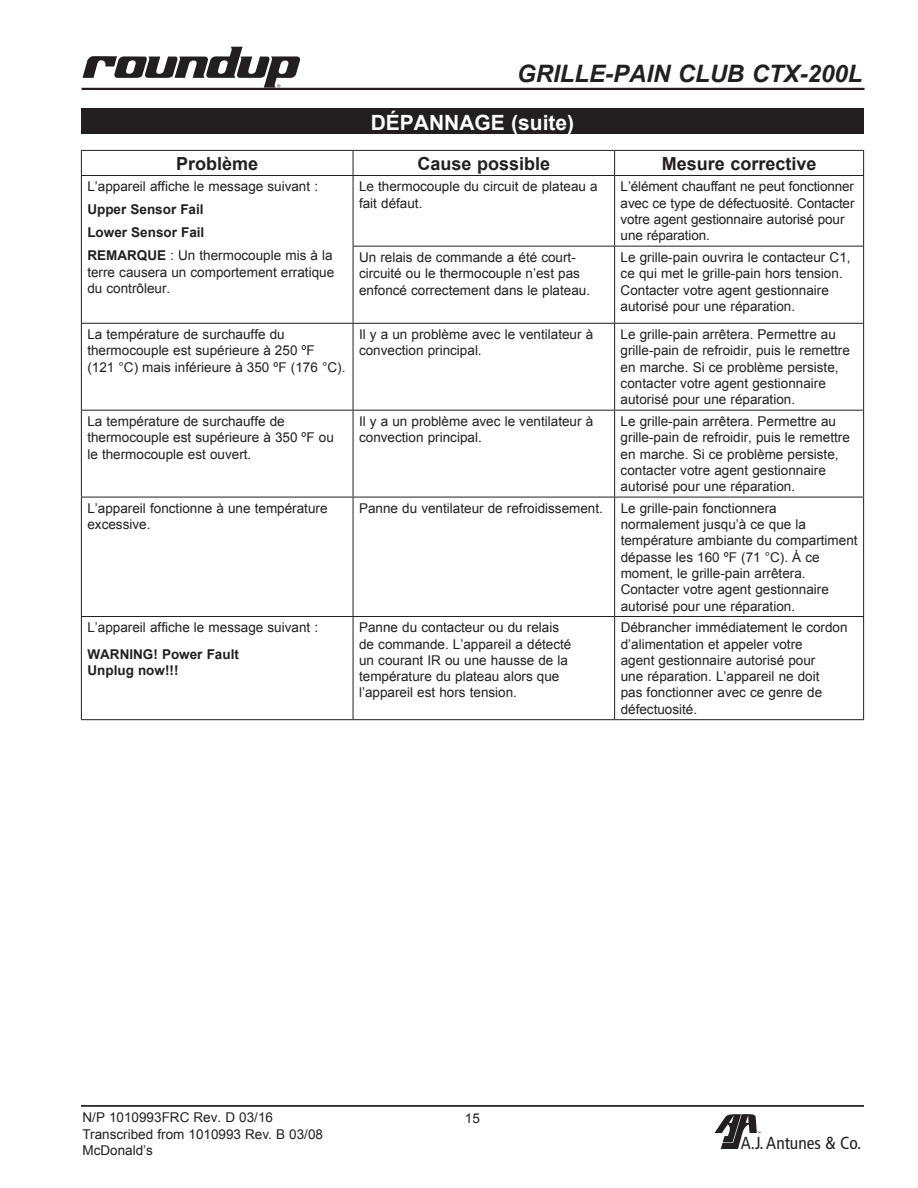
<style>
.page{position:relative;width:918px;height:1188px;background:#fff}
.page>*{position:absolute;margin:0;border:0;box-sizing:border-box;transform-origin:0 0}
.t1{font:italic 700 24px "Arial";color:#231f20}
.t2{font:700 21px "Arial";color:#fff}
.t3{font:700 18px "Arial";color:#231f20}
.t4{font:condensed 17.4px "Frutiger LT Std";color:#231f20}
.t5{font:13.5px/16.2px "Arial";color:#231f20}
.t6{font:700 13.5px/23px "Arial";color:#231f20;text-align:justify}
</style>
<div class="page">
<hr style="left:82px;top:88px;width:783px;height:2px;background:#231f20">
<hr style="left:81px;top:1105px;width:783px;height:2px;background:#231f20">
<svg style="left:82px;top:47px;width:218px;height:41px"></svg>
<svg style="left:714px;top:1114px;width:47px;height:35px"></svg>
<div style="left:81px;top:109px;width:783px;height:25px;background:#231f20"></div>
<hr style="left:81px;top:150px;width:272px;height:1px;background:#231f20">
<svg style="left:81px;top:151px;width:1px;height:24px"></svg>
<hr style="left:353px;top:150px;width:262px;height:1px;background:#231f20">
<svg style="left:353px;top:151px;width:1px;height:24px"></svg>
<hr style="left:615px;top:150px;width:249px;height:1px;background:#231f20">
<svg style="left:614px;top:151px;width:1px;height:24px"></svg>
<svg style="left:863px;top:151px;width:1px;height:24px"></svg>
<hr style="left:81px;top:175px;width:272px;height:1px;background:#231f20">
<hr style="left:81px;top:176px;width:1px;height:70px;background:#231f20">
<hr style="left:353px;top:175px;width:262px;height:1px;background:#231f20">
<hr style="left:353px;top:176px;width:1px;height:70px;background:#231f20">
<hr style="left:615px;top:175px;width:249px;height:1px;background:#231f20">
<hr style="left:614px;top:176px;width:1px;height:70px;background:#231f20">
<hr style="left:863px;top:176px;width:1px;height:70px;background:#231f20">
<hr style="left:81px;top:246px;width:1px;height:77px;background:#231f20">
<hr style="left:81px;top:323px;width:272px;height:1px;background:#231f20">
<hr style="left:353px;top:323px;width:262px;height:1px;background:#231f20">
<hr style="left:615px;top:323px;width:249px;height:1px;background:#231f20">
<hr style="left:81px;top:410px;width:272px;height:1px;background:#231f20">
<hr style="left:353px;top:410px;width:262px;height:1px;background:#231f20">
<hr style="left:615px;top:410px;width:249px;height:1px;background:#231f20">
<hr style="left:81px;top:497px;width:272px;height:1px;background:#231f20">
<hr style="left:353px;top:497px;width:262px;height:1px;background:#231f20">
<hr style="left:615px;top:497px;width:249px;height:1px;background:#231f20">
<hr style="left:81px;top:616px;width:272px;height:1px;background:#231f20">
<hr style="left:353px;top:616px;width:262px;height:1px;background:#231f20">
<hr style="left:615px;top:616px;width:249px;height:1px;background:#231f20">
<hr style="left:353px;top:246px;width:262px;height:1px;background:#231f20">
<hr style="left:353px;top:247px;width:1px;height:76px;background:#231f20">
<hr style="left:615px;top:246px;width:249px;height:1px;background:#231f20">
<hr style="left:614px;top:247px;width:1px;height:76px;background:#231f20">
<hr style="left:863px;top:247px;width:1px;height:76px;background:#231f20">
<hr style="left:81px;top:324px;width:1px;height:86px;background:#231f20">
<hr style="left:353px;top:324px;width:1px;height:86px;background:#231f20">
<hr style="left:614px;top:324px;width:1px;height:86px;background:#231f20">
<hr style="left:863px;top:324px;width:1px;height:86px;background:#231f20">
<hr style="left:81px;top:411px;width:1px;height:86px;background:#231f20">
<hr style="left:353px;top:411px;width:1px;height:86px;background:#231f20">
<hr style="left:614px;top:411px;width:1px;height:86px;background:#231f20">
<hr style="left:863px;top:411px;width:1px;height:86px;background:#231f20">
<hr style="left:81px;top:497px;width:1px;height:119px;background:#231f20">
<hr style="left:353px;top:497px;width:1px;height:119px;background:#231f20">
<hr style="left:614px;top:497px;width:1px;height:119px;background:#231f20">
<hr style="left:863px;top:497px;width:1px;height:119px;background:#231f20">
<hr style="left:81px;top:617px;width:1px;height:102px;background:#231f20">
<hr style="left:353px;top:617px;width:1px;height:102px;background:#231f20">
<hr style="left:614px;top:617px;width:1px;height:102px;background:#231f20">
<hr style="left:863px;top:617px;width:1px;height:102px;background:#231f20">
<hr style="left:81px;top:719px;width:272px;height:1px;background:#231f20">
<hr style="left:353px;top:719px;width:262px;height:1px;background:#231f20">
<hr style="left:615px;top:719px;width:249px;height:1px;background:#231f20">
<h1 class="t1" style="left:517px;top:57px;width:345px">GRILLE-PAIN CLUB CTX-200L</h1>
<h2 class="t2" style="left:371px;top:109px;width:205px">Dé pannag e (suite)</h2>
<h3 class="t3" style="left:176px;top:151px;width:84px">Problème</h3>
<h3 class="t3" style="left:418px;top:151px;width:134px">Cause possible</h3>
<h3 class="t3" style="left:662px;top:151px;width:156px">Mesure corrective</h3>
<p class="t5" style="left:87px;top:179px;width:232px">L’appareil affiche le message suivant :</p>
<p class="t6" style="left:87px;top:199px;width:119px">Upper Sensor Fail Lower Sensor Fail REMARQUE</p>
<p class="t5" style="left:359px;top:179px;width:240px">Le thermocouple du circuit de plateau a fait défaut.</p>
<p class="t5" style="left:621px;top:179px;width:235px">L’élément chauffant ne peut fonctionner avec ce type de défectuosité. Contacter votre agent gestionnaire autorisé pour une réparation.</p>
<p class="t5" style="left:359px;top:249px;width:233px">Un relais de commande a été court&shy;circuité ou le thermocouple n’est pas enfoncé correctement dans le plateau.</p>
<p class="t5" style="left:621px;top:249px;width:231px">Le grille-pain ouvrira le contacteur C1, ce qui met le grille-pain hors tension.<br>Contacter votre agent gestionnaire autorisé pour une réparation.</p>
<p class="t5" style="left:87px;top:248px;width:248px;text-align:justify;text-indent:83px">: Un thermocouple mis à la terre causera un comportement erratique du contrôleur.</p>
<p class="t5" style="left:87px;top:326px;width:260px">La température de surchauffe du thermocouple est supérieure à 250 ºF<br>(121 °C) mais inférieure à 350 ºF (176 °C).</p>
<p class="t5" style="left:359px;top:326px;width:236px">Il y a un problème avec le ventilateur à convection principal.</p>
<p class="t5" style="left:621px;top:326px;width:231px">Le grille-pain arrêtera. Permettre au grille-pain de refroidir, puis le remettre en marche. Si ce problème persiste, contacter votre agent gestionnaire autorisé pour une réparation.</p>
<p class="t5" style="left:87px;top:413px;width:248px">La température de surchauffe de thermocouple est supérieure à 350 ºF ou le thermocouple est ouvert.</p>
<p class="t5" style="left:359px;top:413px;width:236px">Il y a un problème avec le ventilateur à convection principal.</p>
<p class="t5" style="left:621px;top:413px;width:231px">Le grille-pain arrêtera. Permettre au grille-pain de refroidir, puis le remettre en marche. Si ce problème persiste, contacter votre agent gestionnaire autorisé pour une réparation.</p>
<p class="t5" style="left:87px;top:500px;width:242px">L’appareil fonctionne à une température excessive.</p>
<p class="t5" style="left:359px;top:500px;width:245px">Panne du ventilateur de refroidissement.</p>
<p class="t5" style="left:621px;top:500px;width:238px">Le grille-pain fonctionnera normalement jusqu’à ce que la température ambiante du compartiment dépasse les 160 ºF (71 °C). À ce moment, le grille-pain arrêtera.<br>Contacter votre agent gestionnaire autorisé pour une réparation.</p>
<p class="t5" style="left:87px;top:620px;width:232px">L’appareil affiche le message suivant :</p>
<p class="t6" style="left:87px;top:643px;width:23px">WARNIN</p>
<p class="t5" style="left:359px;top:620px;width:214px">Panne du contacteur ou du relais de commande. L’appareil a détecté un courant IR ou une hausse de la température du plateau alors que l’appareil est hors tension.</p>
<p class="t5" style="left:621px;top:620px;width:228px">Débrancher immédiatement le cordon d’alimentation et appeler votre<br>agent gestionnaire autorisé pour<br>une réparation. L’appareil ne doit<br>pas fonctionner avec ce genre de défectuosité.</p>
<p class="t6" style="left:87px;top:646px;width:153px;line-height:16.2px;text-indent:55px">G! Power Fault<br>Unplug now!!!</p>
<p class="t5" style="left:82px;top:1110px;width:192px">N/P 1010993FRC Rev. D 03/16</p>
<p class="t5" style="left:465px;top:1110px;width:17px">15</p>
<p class="t5" style="left:82px;top:1126px;width:242px">Transcribed from 1010993 Rev. B 03/08<br>McDonald’s</p>
<p class="t4" style="left:741px;top:1133px;width:122px">A.J. Antunes &amp; Co.</p>
</div>
